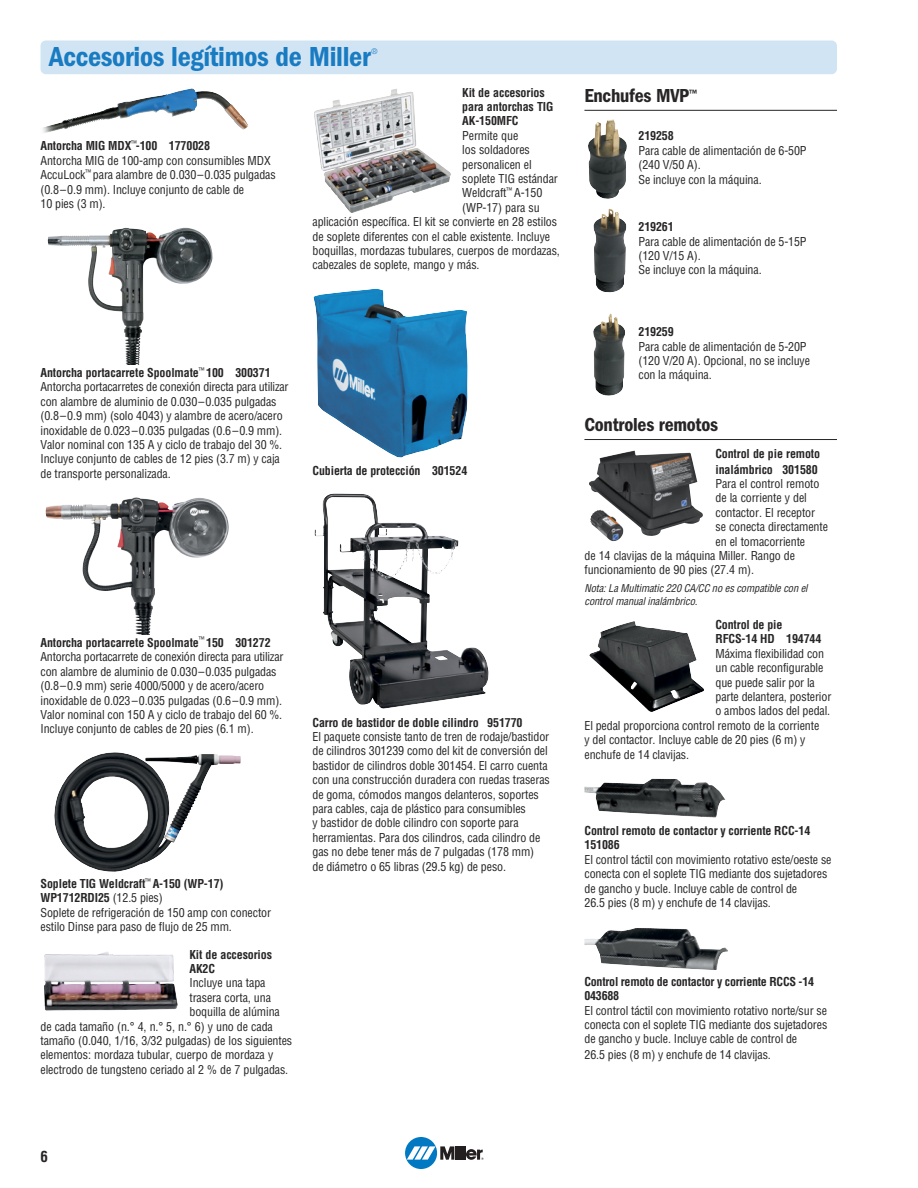
<style>
.page{position:relative;width:918px;height:1188px;background:#fff}
.page>*{position:absolute;margin:0;border:0;box-sizing:border-box;transform-origin:0 0}
.t1{font:28.5px "ITC Franklin Gothic Std Dm Cd";letter-spacing:-.01em;color:#197bc1}
.t2{font:19.5px "ITC Franklin Gothic Std Dm Cd";letter-spacing:-.01em;color:#272526}
.t3{font:700 condensed 15px "Helvetica";color:#272526}
.t4{font:condensed 12px/14.4px "Helvetica";letter-spacing:-.01em;color:#272526}
.t5{font:700 condensed 12px "Helvetica";letter-spacing:-.01em;color:#272526}
.t6{font:italic condensed 10.5px/12.6px "Helvetica";color:#272526}
.t7{font:condensed 7.5px "Helvetica";color:#197bc1}
.s1{font-weight:700}
</style>
<div class="page">
<hr style="left:584px;top:110px;width:253px;height:1px;background:#272526">
<hr style="left:584px;top:439px;width:253px;height:1px;background:#272526">
<img style="left:314px;top:289px;width:154px;height:169px">
<img style="left:48px;top:227px;width:165px;height:137px">
<svg style="left:45px;top:497px;width:184px;height:137px"></svg>
<img style="left:83px;top:557px;width:58px;height:77px">
<img style="left:314px;top:493px;width:175px;height:215px">
<img style="left:589px;top:451px;width:114px;height:90px">
<img style="left:589px;top:621px;width:115px;height:91px">
<img style="left:584px;top:779px;width:142px;height:39px">
<img style="left:584px;top:928px;width:144px;height:42px">
<img style="left:314px;top:89px;width:137px;height:124px">
<img style="left:54px;top:752px;width:187px;height:120px">
<img style="left:44px;top:951px;width:134px;height:60px">
<img style="left:588px;top:119px;width:39px;height:80px">
<img style="left:593px;top:209px;width:33px;height:83px">
<img style="left:593px;top:313px;width:32px;height:83px">
<img style="left:90px;top:99px;width:150px;height:28px">
<div style="left:40px;top:40px;width:797px;height:34px;background:#d1e4f3;border-radius:5px"></div>
<div style="left:405px;top:1137px;width:32px;height:32px;background:#0079c2;border-radius:50%"></div>
<hr style="left:459px;top:1146px;width:3px;height:14px;background:#231f20">
<hr style="left:463px;top:1146px;width:3px;height:14px;background:#231f20">
<svg style="left:407px;top:1146px;width:51px;height:14px"></svg>
<svg style="left:466px;top:1149px;width:18px;height:11px"></svg>
<p class="t1" style="left:49px;top:47px;width:323px">Accesorios legítimos de Miller</p>
<p class="t7" style="left:372px;top:48px;width:7px">®</p>
<p class="t4" style="left:40px;top:140px;width:237px"><span class="s1">Antorcha MIG MDX</span><sup>™</sup><span class="s1">-100 1770028<br></span>Antorcha MIG de 100-amp con consumibles MDX AccuLock<sup>™</sup> para alambre de 0.030–0.035 pulgadas (0.8–0.9 mm). Incluye conjunto de cable de<br>10 pies (3 m).</p>
<p class="t5" style="left:462px;top:88px;width:84px">Kit de accesorios</p>
<p class="t5" style="left:462px;top:102px;width:93px">para antorchas TIG</p>
<p class="t5" style="left:462px;top:116px;width:58px">AK-150MFC</p>
<p class="t4" style="left:462px;top:129px;width:58px">Permite que</p>
<p class="t4" style="left:462px;top:144px;width:69px">los soldadores</p>
<p class="t4" style="left:462px;top:158px;width:71px">personalicen el</p>
<p class="t4" style="left:462px;top:173px;width:97px">soplete TIG estándar</p>
<p class="t4" style="left:462px;top:187px;width:82px">Weldcraft<sup>™</sup> A-150</p>
<p class="t4" style="left:462px;top:201px;width:79px">(WP-17) para su</p>
<p class="t4" style="left:312px;top:216px;width:246px">aplicación específica. El kit se convierte en 28 estilos</p>
<p class="t4" style="left:312px;top:230px;width:239px">de soplete diferentes con el cable existente. Incluye</p>
<p class="t4" style="left:312px;top:245px;width:249px">boquillas, mordazas tubulares, cuerpos de mordazas,</p>
<p class="t4" style="left:312px;top:259px;width:169px">cabezales de soplete, mango y más.</p>
<p class="t4" style="left:40px;top:367px;width:250px"><span class="s1">Antorcha portacarrete Spoolmate</span><sup>™</sup> <span class="s1">100 300371<br></span>Antorcha portacarretes de conexión directa para utilizar con alambre de aluminio de 0.030–0.035 pulgadas (0.8–0.9 mm) (solo 4043) y alambre de acero/acero inoxidable de 0.023–0.035 pulgadas (0.6–0.9 mm).<br>Valor nominal con 135 A y ciclo de trabajo del 30 %.<br>Incluye conjunto de cables de 12 pies (3.7 m) y caja de transporte personalizada.</p>
<p class="t5" style="left:312px;top:466px;width:156px">Cubierta de protección 301524</p>
<p class="t4" style="left:40px;top:636px;width:244px"><span class="s1">Antorcha portacarrete Spoolmate</span><sup>™</sup> <span class="s1">150 301272<br></span>Antorcha portacarrete de conexión directa para utilizar con alambre de aluminio de 0.030–0.035 pulgadas (0.8–0.9 mm) serie 4000/5000 y de acero/acero inoxidable de 0.023–0.035 pulgadas (0.6–0.9 mm).<br>Valor nominal con 150 A y ciclo de trabajo del 60 %.<br>Incluye conjunto de cables de 20 pies (6.1 m).</p>
<p class="t4" style="left:40px;top:878px;width:232px"><span class="s1">Soplete TIG Weldcraft</span><sup>™</sup> <span class="s1">A-150 (WP-17)<br>WP1712RDI25</span> (12.5 pies)<br>Soplete de refrigeración de 150 amp con conector estilo Dinse para paso de flujo de 25 mm.</p>
<p class="t5" style="left:189px;top:950px;width:84px">Kit de accesorios</p>
<p class="t5" style="left:190px;top:964px;width:27px">AK2C</p>
<p class="t4" style="left:190px;top:977px;width:78px">Incluye una tapa</p>
<p class="t4" style="left:190px;top:991px;width:83px">trasera corta, una</p>
<p class="t4" style="left:190px;top:1006px;width:92px">boquilla de alúmina</p>
<p class="t4" style="left:40px;top:1020px;width:234px">de cada tamaño (n.° 4, n.° 5, n.° 6) y uno de cada</p>
<p class="t4" style="left:40px;top:1034px;width:253px">tamaño (0.040, 1/16, 3/32 pulgadas) de los siguientes</p>
<p class="t4" style="left:40px;top:1049px;width:234px">elementos: mordaza tubular, cuerpo de mordaza y</p>
<p class="t4" style="left:40px;top:1063px;width:249px">electrodo de tungsteno ceriado al 2 % de 7 pulgadas.</p>
<p class="t4" style="left:312px;top:716px;width:239px"><span class="s1">Carro de bastidor de doble cilindro 951770<br></span>El paquete consiste tanto de tren de rodaje/bastidor de cilindros 301239 como del kit de conversión del bastidor de cilindros doble 301454. El carro cuenta con una construcción duradera con ruedas traseras de goma, cómodos mangos delanteros, soportes para cables, caja de plástico para consumibles<br>y bastidor de doble cilindro con soporte para herramientas. Para dos cilindros, cada cilindro de gas no debe tener más de 7 pulgadas (178 mm)<br>de diámetro o 65 libras (29.5 kg) de peso.</p>
<p class="t2" style="left:584px;top:89px;width:114px">Enchufes MVP<sup>™</sup></p>
<p class="t4" style="left:638px;top:130px;width:170px"><span class="s1">219258<br></span>Para cable de alimentación de 6-50P (240 V/50 A).<br>Se incluye con la máquina.</p>
<p class="t4" style="left:638px;top:221px;width:170px"><span class="s1">219261<br></span>Para cable de alimentación de 5-15P (120 V/15 A).<br>Se incluye con la máquina.</p>
<p class="t4" style="left:638px;top:326px;width:173px"><span class="s1">219259<br></span>Para cable de alimentación de 5-20P (120 V/20 A). Opcional, no se incluye con la máquina.</p>
<p class="t2" style="left:584px;top:418px;width:135px">Controles remotos</p>
<p class="t5" style="left:715px;top:449px;width:106px">Control de pie remoto</p>
<p class="t5" style="left:715px;top:465px;width:104px">inalámbrico 301580</p>
<p class="t4" style="left:715px;top:477px;width:106px">Para el control remoto</p>
<p class="t4" style="left:715px;top:492px;width:93px">de la corriente y del</p>
<p class="t4" style="left:715px;top:506px;width:101px">contactor. El receptor</p>
<p class="t4" style="left:715px;top:521px;width:114px">se conecta directamente</p>
<p class="t4" style="left:715px;top:535px;width:91px">en el tomacorriente</p>
<p class="t4" style="left:584px;top:549px;width:212px">de 14 clavijas de la máquina Miller. Rango de</p>
<p class="t4" style="left:584px;top:564px;width:171px">funcionamiento de 90 pies (27.4 m).</p>
<p class="t6" style="left:584px;top:583px;width:227px">Nota:La Multimatic 220 CA/CC no es compatible con el controlmanualinalámbrico.</p>
<p class="t5" style="left:715px;top:620px;width:69px">Control de pie</p>
<p class="t5" style="left:715px;top:634px;width:108px">RFCS-14 HD 194744</p>
<p class="t4" style="left:715px;top:647px;width:110px">Máxima flexibilidad con</p>
<p class="t4" style="left:715px;top:662px;width:109px">un cable reconfigurable</p>
<p class="t4" style="left:715px;top:676px;width:101px">que puede salir por la</p>
<p class="t4" style="left:715px;top:690px;width:117px">parte delantera, posterior</p>
<p class="t4" style="left:715px;top:705px;width:116px">o ambos lados del pedal.</p>
<p class="t4" style="left:584px;top:719px;width:236px">El pedal proporciona control remoto de la corriente</p>
<p class="t4" style="left:584px;top:734px;width:223px">y del contactor. Incluye cable de 20 pies (6 m) y</p>
<p class="t4" style="left:584px;top:748px;width:106px">enchufe de 14 clavijas.</p>
<p class="t4" style="left:584px;top:824px;width:249px"><span class="s1">Control remoto de contactor y corriente RCC-14<br>151086<br></span>El control táctil con movimiento rotativo este/oeste se conecta con el soplete TIG mediante dos sujetadores de gancho y bucle. Incluye cable de control de<br>26.5 pies (8 m) y enchufe de 14 clavijas.</p>
<p class="t4" style="left:584px;top:975px;width:244px"><span class="s1">Control remoto de contactor y corriente RCCS -14<br>043688<br></span>El control táctil con movimiento rotativo norte/sur se conecta con el soplete TIG mediante dos sujetadores de gancho y bucle. Incluye cable de control de</p>
<p class="t4" style="left:584px;top:1048px;width:188px">26.5 pies (8 m) y enchufe de 14 clavijas.</p>
<p class="t3" style="left:41px;top:1151px;width:9px">6</p>
</div>
